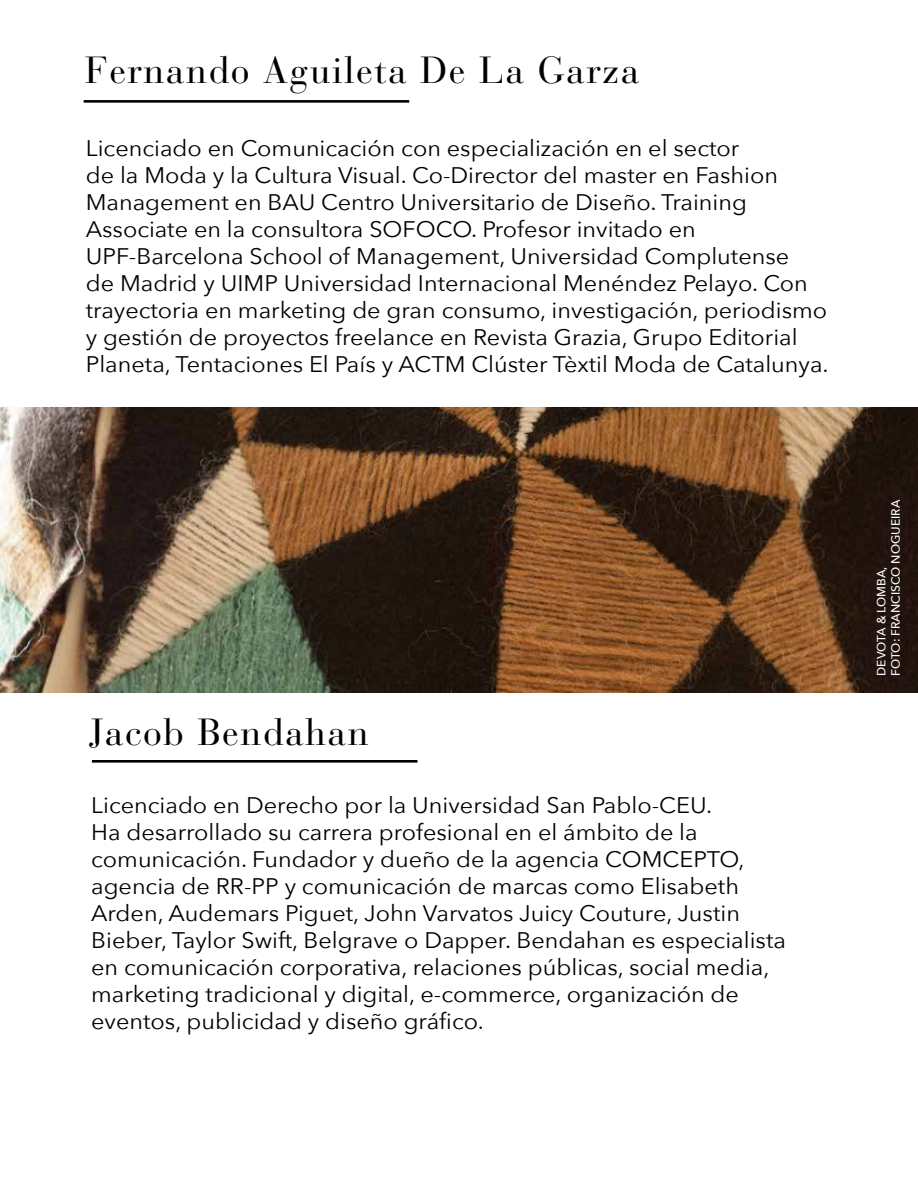
<style>
.page{position:relative;width:918px;height:1188px;background:#fff}
.page>*{position:absolute;margin:0;border:0;box-sizing:border-box;transform-origin:0 0}
.t1{font:37.5px "Bauer Bodoni";letter-spacing:.04em;color:#000}
.t2{font:22.5px/27px "Avenir Next";color:#000;scale:1.04 1}
.t3{font:500 12px/14.4px "Avenir Next";color:#fff}
</style>
<div class="page">
<hr style="left:84px;top:100px;width:325px;height:3px;background:#000">
<hr style="left:92px;top:760px;width:325px;height:3px;background:#000">
<img style="left:0;top:408px;width:918px;height:285px">
<h1 class="t1" style="left:85px;top:48px;width:556px">Fernando Aguileta De La Garza</h1>
<p class="t2" style="left:86px;top:134px;width:716px">Licenciado en Comunicación con especialización en el sector<br>de la Moda y la Cultura Visual. Co-Director del master en Fashion Management en BAU Centro Universitario de Diseño. Training Associate en la consultora SOFOCO. Profesor invitado en UPF-Barcelona School of Management, Universidad Complutense<br>de Madrid y UIMP Universidad Internacional Menéndez Pelayo. Con trayectoria en marketing de gran consumo, investigación, periodismo y gestión de proyectos freelance en Revista Grazia, Grupo Editorial Planeta, Tentaciones El País y ACTM Clúster Tèxtil Moda de Catalunya.</p>
<h1 class="t1" style="left:89px;top:710px;width:281px">Jacob Bendahan</h1>
<p class="t2" style="left:91px;top:790px;width:670px">Licenciado en Derecho por la Universidad San Pablo-CEU.<br>Ha desarrollado su carrera profesional en el ámbito de la comunicación. Fundador y dueño de la agencia COMCEPTO, agencia de RR-PP y comunicación de marcas como Elisabeth Arden, Audemars Piguet, John Varvatos Juicy Couture, Justin Bieber, Taylor Swift, Belgrave o Dapper. Bendahan es especialista en comunicación corporativa, relaciones públicas, social media, marketing tradicional y digital, e-commerce, organización de eventos, publicidad y diseño gráfico.</p>
<p class="t3" style="left:874px;top:676px;width:177px;rotate:-90deg">DEVOTA &amp; LOMBA,<br>FOTO: FRANCISCO NOGUEIRA</p>
</div>
